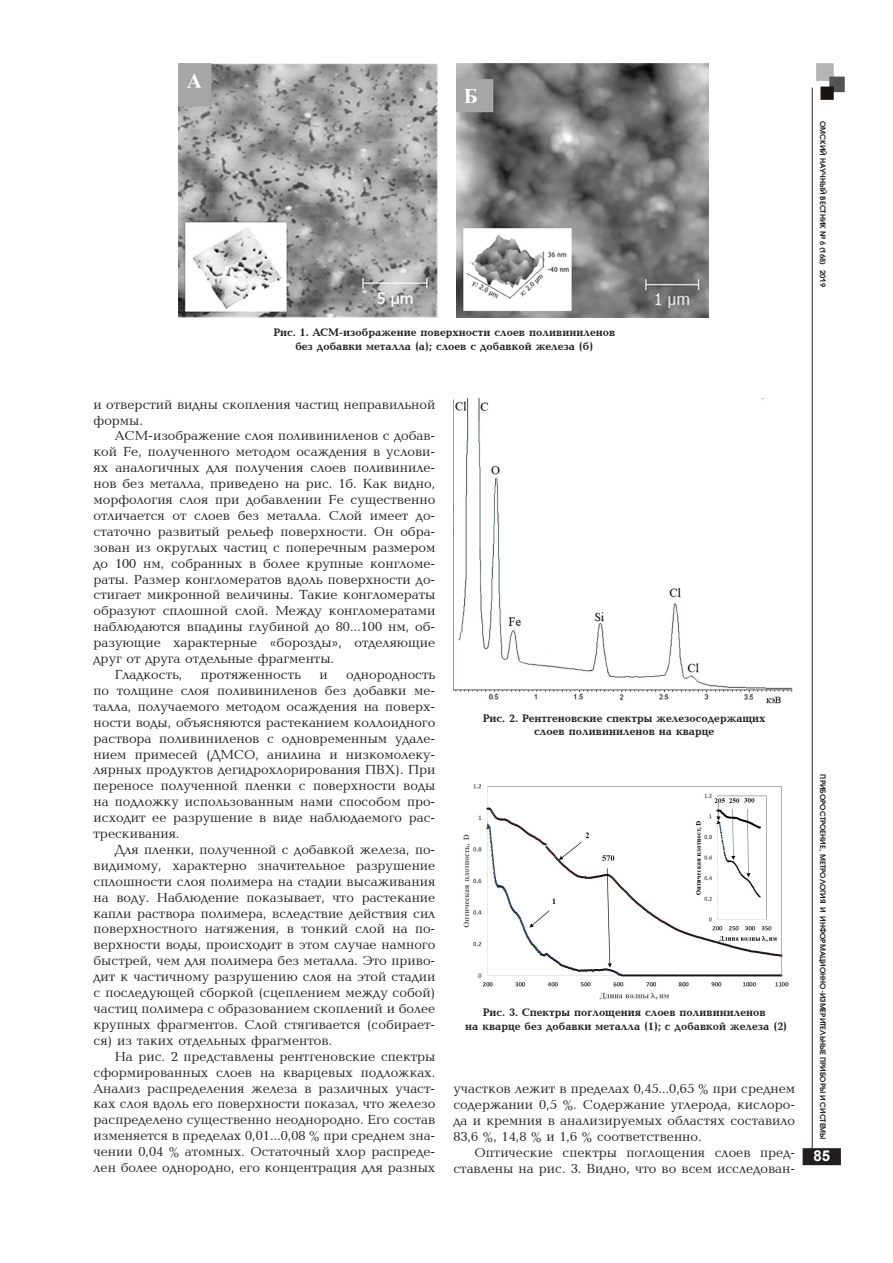
<style>
.page{position:relative;width:893px;height:1263px;background:#fff}
.page>*{position:absolute;margin:0;border:0;box-sizing:border-box;transform-origin:0 0}
.t1{font:700 15px "Arial";color:#fff}
.t2{font:13.5px/15.9px "Baltica CTT";color:#231f20;text-align:justify}
.t3{font:700 11.25px/13.5px "Baltica C";color:#231f20;text-align:center}
.t4{font:600 7.5px "Avant Garde Gothic C";color:#231f20}
</style>
<div class="page">
<div style="left:803px;top:1149px;width:37px;height:15px;background:#231f20"></div>
<div style="left:803px;top:1148px;width:38px;height:17px;border:2px solid #231f20"></div>
<hr style="left:812px;top:88px;width:1px;height:1071px;background:#231f20">
<img style="left:816px;top:63px;width:29px;height:37px">
<img style="left:178px;top:64px;width:260px;height:254px">
<img style="left:457px;top:64px;width:252px;height:254px">
<img style="left:453px;top:398px;width:340px;height:306px">
<img style="left:463px;top:784px;width:326px;height:216px">
<p class="t3" style="left:273px;top:326px;width:343px">Рис. 1. АСМ-изображение поверхности слоев поливиниленов без добавки металла (а); слоев с добавкой железа (б)</p>
<p class="t2" style="left:94px;top:397px;width:343px">и отверстий видны скопления частиц неправильной формы.</p>
<p class="t2" style="left:115px;top:429px;width:322px">АСМ-изображение слоя поливиниленов с добав-</p>
<p class="t2" style="left:94px;top:444px;width:343px">кой Fe, полученного методом осаждения в услови-</p>
<p class="t2" style="left:94px;top:460px;width:343px">ях аналогичных для получения слоев поливиниле-</p>
<p class="t2" style="left:94px;top:476px;width:343px">нов без металла, приведено на рис. 1б. Как видно,</p>
<p class="t2" style="left:94px;top:492px;width:343px">морфология слоя при добавлении Fe существенно</p>
<p class="t2" style="left:94px;top:508px;width:343px">отличается от слоев без металла. Слой имеет до-</p>
<p class="t2" style="left:94px;top:524px;width:343px">статочно развитый рельеф поверхности. Он обра-</p>
<p class="t2" style="left:94px;top:540px;width:343px">зован из округлых частиц с поперечным размером</p>
<p class="t2" style="left:94px;top:556px;width:343px">до 100 нм, собранных в более крупные конгломе-</p>
<p class="t2" style="left:94px;top:572px;width:343px">раты. Размер конгломератов вдоль поверхности до-</p>
<p class="t2" style="left:94px;top:588px;width:343px">стигает микронной величины. Такие конгломераты</p>
<p class="t2" style="left:94px;top:604px;width:343px">образуют сплошной слой. Между конгломератами</p>
<p class="t2" style="left:94px;top:619px;width:343px">наблюдаются впадины глубиной до 80…100 нм, об-</p>
<p class="t2" style="left:94px;top:635px;width:343px">разующие характерные «борозды», отделяющие</p>
<p class="t2" style="left:94px;top:651px;width:242px">друг от друга отдельные фрагменты.</p>
<p class="t2" style="left:115px;top:667px;width:69px">Гладкость,</p>
<p class="t2" style="left:201px;top:667px;width:101px">протяженность</p>
<p class="t2" style="left:319px;top:667px;width:10px">и</p>
<p class="t2" style="left:94px;top:667px;width:343px;text-indent:253px">однородность по толщине слоя поливиниленов без добавки ме&shy;талла, получаемого методом осаждения на поверх&shy;ности воды, объясняются растеканием коллоидного раствора поливиниленов с одновременным удале&shy;нием примесей (ДМСО, анилина и низкомолеку&shy;лярных продуктов дегидрохлорирования ПВХ). При переносе полученной пленки с поверхности воды на подложку использованным нами способом про&shy;исходит ее разрушение в виде наблюдаемого рас&shy;трескивания.</p>
<p class="t2" style="left:94px;top:842px;width:343px;text-indent:21px">Для пленки, полученной с добавкой железа, по&shy;видимому, характерно значительное разрушение сплошности слоя полимера на стадии высаживания на воду. Наблюдение показывает, что растекание капли раствора полимера, вследствие действия сил поверхностного натяжения, в тонкий слой на по&shy;верхности воды, происходит в этом случае намного быстрей, чем для полимера без металла. Это приво&shy;дит к частичному разрушению слоя на этой стадии с последующей сборкой (сцеплением между собой) частиц полимера с образованием скоплений и более крупных фрагментов. Слой стягивается (собирает&shy;ся) из таких отдельных фрагментов.</p>
<p class="t2" style="left:94px;top:1049px;width:343px;text-indent:21px">На рис. 2 представлены рентгеновские спектры сформированных слоев на кварцевых подложках.<br>Анализ распределения железа в различных участ&shy;ках слоя вдоль его поверхности показал, что железо распределено существенно неоднородно. Его состав изменяется в пределах 0,01…0,08 % при среднем зна&shy;чении 0,04 % атомных. Остаточный хлор распреде&shy;лен более однородно, его концентрация для разных</p>
<p class="t3" style="left:483px;top:712px;width:284px">Рис. 2. Рентгеновские спектры железосодержащих слоев поливиниленов на кварце</p>
<p class="t3" style="left:465px;top:1006px;width:323px">Рис. 3. Спектры поглощения слоев поливиниленов<br>на кварце без добавки металла (1); с добавкой железа (2)</p>
<p class="t2" style="left:453px;top:1081px;width:343px">участков лежит в пределах 0,45…0,65 % при среднем содержании 0,5 %. Содержание углерода, кислоро&shy;да и кремния в анализируемых областях составило 83,6 %, 14,8 % и 1,6 % соответственно.</p>
<p class="t2" style="left:453px;top:1145px;width:343px;text-align:right">Оптические спектры поглощения слоев пред&shy;ставлены на рис. 3. Видно, что во всем исследован-</p>
<p class="t4" style="left:827px;top:121px;width:167px;rotate:90deg">ОМСКИЙ НАУЧНЫЙ ВЕСТНИК № 6 (168) 2019</p>
<p class="t4" style="left:827px;top:774px;width:366px;rotate:90deg">приборостроение, метрология и информационно-измерительные приборы и системы</p>
<p class="t1" style="left:813px;top:1145px;width:18px">85</p>
</div>
